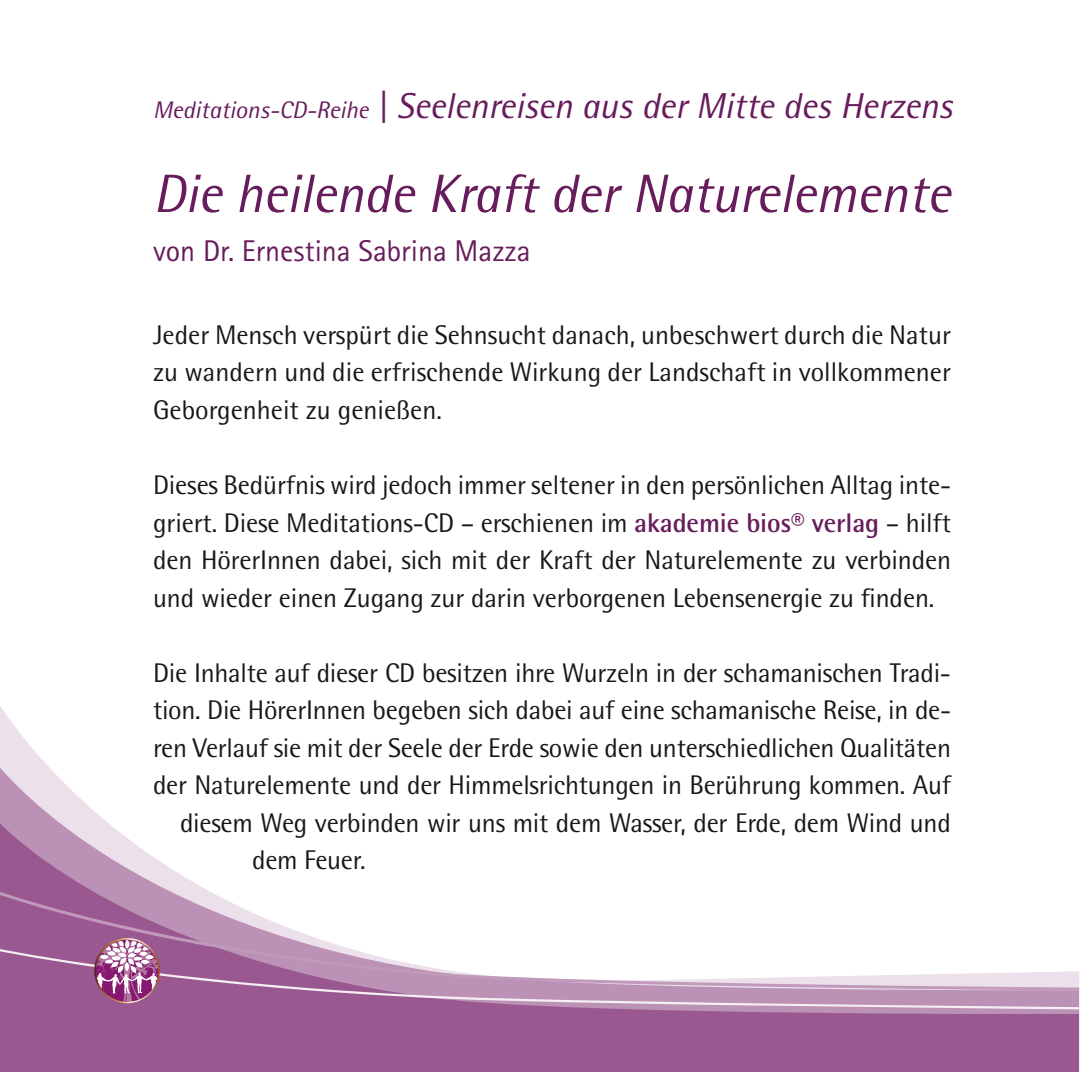
<style>
.page{position:relative;width:1080px;height:1072px;background:#fff}
.page>*{position:absolute;margin:0;border:0;box-sizing:border-box;transform-origin:0 0}
.t1{font:italic 54px "Rotis Semi Sans";letter-spacing:-.005em;color:#671c5b}
.t2{font:italic 36px "Rotis Semi Sans";letter-spacing:-.005em;color:#671c5b}
.t3{font:30px "Rotis Sans Serif";color:#671c5b}
.t4{font:27px/37.5px "Rotis Semi Sans";letter-spacing:-.01em;color:#1a171c;text-align:justify}
.s1{font-size:24px}
.s2{font-weight:700;color:#671c5b}
</style>
<div class="page">
<svg style="left:0;top:760px;width:101px;height:57px;fill:#ece0eb"></svg>
<svg style="left:0;top:817px;width:1079px;height:254px"></svg>
<svg style="left:0;top:889px;width:1079px;height:58px"></svg>
<svg style="left:0;top:947px;width:1079px;height:62px"></svg>
<svg style="left:94px;top:938px;width:66px;height:65px"></svg>
<h2 class="t2" style="left:153px;top:84px;width:801px"><span class="s1">Meditations-CD-Reihe</span> | Seelenreisen aus der Mitte des Herzens</h2>
<h1 class="t1" style="left:153px;top:161px;width:799px">Die heilende Kraft der Naturelemente</h1>
<p class="t3" style="left:153px;top:233px;width:379px">von Dr. Ernestina Sabrina Mazza</p>
<p class="t4" style="left:153px;top:316px;width:800px">Jeder Mensch verspürt die Sehnsucht danach, unbeschwert durch die Natur zu wandern und die erfrischende Wirkung der Landschaft in vollkommener Geborgenheit zu genießen.</p>
<p class="t4" style="left:153px;top:466px;width:800px">Dieses Bedürfnis wird jedoch immer seltener in den persönlichen Alltag inte&shy;griert. Diese Meditations-CD – erschienen im <span class="s2">akademie bios® verlag</span> – hilft den HörerInnen dabei, sich mit der Kraft der Naturelemente zu verbinden und wieder einen Zugang zur darin verborgenen Lebensenergie zu finden.</p>
<p class="t4" style="left:153px;top:653px;width:799px">Die Inhalte auf dieser CD besitzen ihre Wurzeln in der schamanischen Tradi-</p>
<p class="t4" style="left:153px;top:691px;width:800px">tion. Die HörerInnen begeben sich dabei auf eine schamanische Reise, in de-</p>
<p class="t4" style="left:153px;top:728px;width:799px">ren Verlauf sie mit der Seele der Erde sowie den unterschiedlichen Qualitäten</p>
<p class="t4" style="left:153px;top:766px;width:800px">der Naturelemente und der Himmelsrichtungen in Berührung kommen. Auf</p>
<p class="t4" style="left:180px;top:803px;width:772px">diesem Weg verbinden wir uns mit dem Wasser, der Erde, dem Wind und</p>
<p class="t4" style="left:252px;top:841px;width:115px">dem Feuer.</p>
</div>
